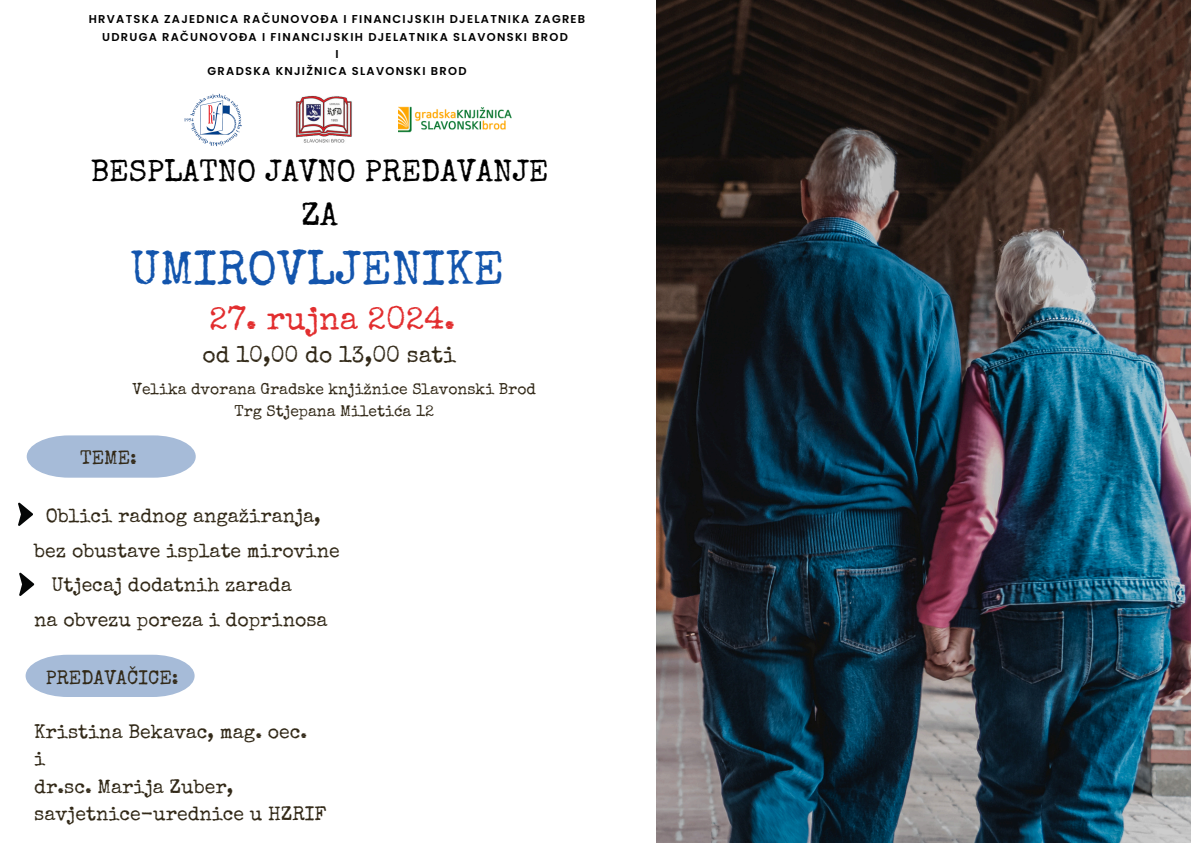
<style>
.page{position:relative;width:1191px;height:843px;background:#fff}
.page>*{position:absolute;margin:0;border:0;box-sizing:border-box;transform-origin:0 0}
.t1{font:47.9px "Special Elite";color:#1355ad}
.t2{font:32.3px "Special Elite";color:#e22e2f}
.t3{font:32.2px "Special Elite";color:#000}
.t4{font:30.8px "Special Elite";color:#000}
.t5{font:22.8px "Special Elite";color:#322918}
.t6{font:19.5px/27.2px "Special Elite";color:#322918}
.t7{font:15.7px/21.4px "Special Elite";color:#322918;text-align:center}
.t8{font:600 11.4px "Poppins";letter-spacing:.11em;color:#000}
</style>
<div class="page">
<img style="left:656px;top:0;width:534px;height:842px">
<img style="left:296px;top:96px;width:56px;height:47px">
<img style="left:184px;top:93px;width:58px;height:54px">
<img style="left:398px;top:107px;width:114px;height:25px">
<svg style="left:18px;top:502px;width:15px;height:23px"></svg>
<svg style="left:27px;top:435px;width:169px;height:42px;background:#afc2dc"></svg>
<svg style="left:26px;top:654px;width:168px;height:42px;background:#afc2dc"></svg>
<svg style="left:19px;top:572px;width:15px;height:23px"></svg>
<p class="t8" style="left:89px;top:11px;width:498px">HRVATSKA ZAJEDNICA RAČUNOVOĐA I FINANCIJSKIH DJELATNIKA ZAGREB</p>
<p class="t8" style="left:102px;top:29px;width:467px">UDRUGA RAČUNOVOĐA I FINANCIJSKIH DJELATNIKA SLAVONSKI BROD</p>
<p class="t8" style="left:335px;top:46px;width:5px">I</p>
<p class="t8" style="left:207px;top:63px;width:260px">GRADSKA KNJIŽNICA SLAVONSKI BROD</p>
<h4 class="t4" style="left:91px;top:159px;width:459px">BESPLATNO JAVNO PREDAVANJE</h4>
<h4 class="t3" style="left:301px;top:202px;width:38px">ZA</h4>
<h4 class="t1" style="left:130px;top:250px;width:375px">UMIROVLJENIKE</h4>
<h5 class="t2" style="left:209px;top:306px;width:248px">27. rujna 2024.</h5>
<h4 class="t5" style="left:202px;top:346px;width:255px">od 10,00 do 13,00 sati</h4>
<h5 class="t7" style="left:132px;top:380px;width:405px">Velika dvorana Gradske knjižnice Slavonski Brod<br>Trg Stjepana Miletića 12</h5>
<h1 class="t6" style="left:80px;top:446px;width:58px">TEME:</h1>
<h2 class="t6" style="left:46px;top:504px;width:276px">Oblici radnog angažiranja,</h2>
<h2 class="t6" style="left:34px;top:539px;width:307px">bez obustave isplate mirovine</h2>
<h2 class="t6" style="left:51px;top:573px;width:242px">Utjecaj dodatnih zarada</h2>
<h2 class="t6" style="left:34px;top:608px;width:295px">na obvezu poreza i doprinosa</h2>
<h3 class="t6" style="left:46px;top:665px;width:134px">PREDAVAČICE:</h3>
<h6 class="t6" style="left:34px;top:720px;width:294px">Kristina Bekavac, mag. oec.<br>i<br>dr.sc. Marija Zuber, savjetnice-urednice u HZRIF</h6>
</div>
